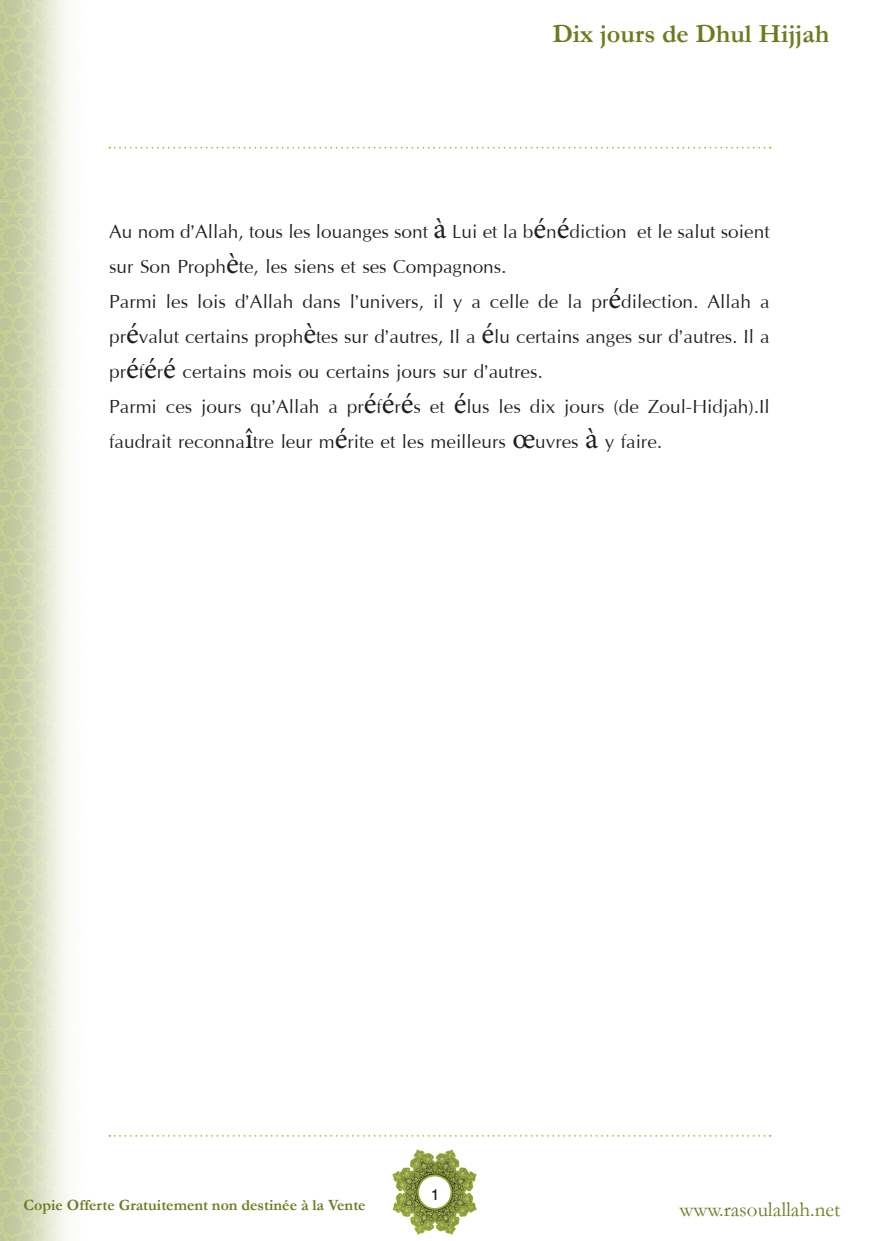
<style>
.page{position:relative;width:869px;height:1241px;background:#fff}
.page>*{position:absolute;margin:0;border:0;box-sizing:border-box;transform-origin:0 0}
.body_IrisUPC_18_reg{font:29.75px/35px "Iris UPC";color:#231f20}
.up___down{font:700 26.25px "Garamond";color:#6b7c1f}
.up___down-2{font:21px "Garamond";color:#6b7c1f}
.up___down-3{font:500 21px "Win Soft Pro";color:#231f20}
.up___down-4{font:700 15.75px "Garamond";color:#6b7c1f}
.s1{font-family:"Minion Pro"}
</style>
<div class="page">
<img style="left:0;top:0;width:772px;height:1240px">
<img style="left:392px;top:1148px;width:84px;height:85px">
<svg style="left:109px;top:147px;width:661px;height:1px"></svg>
<svg style="left:109px;top:1134px;width:661px;height:2px"></svg>
<p class="up___down" style="left:552px;top:16px;width:278px">Dix jours de Dhul Hijjah</p>
<p class="body_IrisUPC_18_reg" style="left:109px;top:214px;width:661px">Au nom d’Allah, tous les louanges sont <span class="s1">à</span> Lui et la b<span class="s1">é</span>n<span class="s1">é</span>diction et le salut soient sur Son Proph<span class="s1">è</span>te, les siens et ses Compagnons.</p>
<p class="body_IrisUPC_18_reg" style="left:109px;top:284px;width:661px;text-align:justify">Parmi les lois d’Allah dans l’univers, il y a celle de la pr<span class="s1">é</span>dilection. Allah a pr<span class="s1">é</span>valut certains proph<span class="s1">è</span>tes sur d’autres, Il a <span class="s1">é</span>lu certains anges sur d’autres. Il a pr<span class="s1">é</span>f<span class="s1">é</span>r<span class="s1">é</span> certains mois ou certains jours sur d’autres.</p>
<p class="body_IrisUPC_18_reg" style="left:109px;top:389px;width:661px">Parmi ces jours qu’Allah a pr<span class="s1">é</span>f<span class="s1">é</span>r<span class="s1">é</span>s et <span class="s1">é</span>lus les dix jours (de Zoul-Hidjah).Il faudrait reconna<span class="s1">î</span>tre leur m<span class="s1">é</span>rite et les meilleurs <span class="s1">œ</span>uvres <span class="s1">à</span> y faire.</p>
<p class="up___down-3" style="left:430px;top:1179px;width:10px">1</p>
<p class="up___down-4" style="left:24px;top:1194px;width:343px">Copie Offerte Gratuitement non destinée à la Vente</p>
<p class="up___down-2" style="left:679px;top:1194px;width:162px">www.rasoulallah.net</p>
</div>
